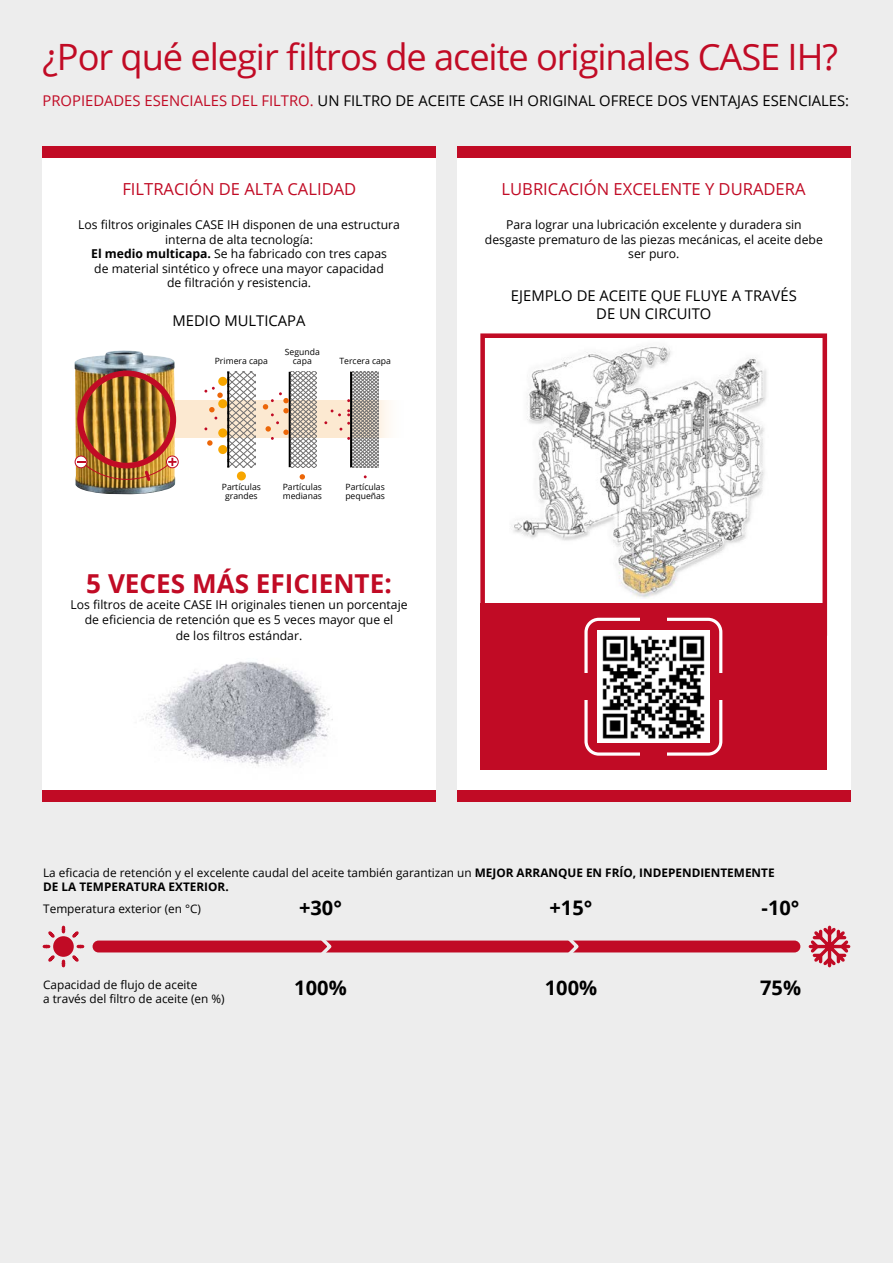
<style>
.page{position:relative;width:893px;height:1263px;background:#ededed}
.page>*{position:absolute;margin:0;border:0;box-sizing:border-box;transform-origin:0 0}
.t1{font:36.3px "Open Sans";letter-spacing:-.03em;color:#c10b25}
.t2{font:700 26.1px "Open Sans";color:#c10b25}
.t3{font:700 20.1px "Open Sans";color:#000}
.t4{font:16.5px "Open Sans";color:#c10b25}
.t5{font:14.85px/17.7px "Open Sans";color:#000;text-align:center}
.t6{font:12.15px/14.5px "Open Sans";color:#000;text-align:center}
.t7{font:11.85px/14.1px "Open Sans";color:#000}
.t8{font:8.55px/8.9px "Open Sans";color:#000;text-align:center}
.s1{color:#c10b25}
.s2{font-weight:700}
</style>
<div class="page">
<div style="left:43px;top:146px;width:393px;height:655px;background:#fff"></div>
<img style="left:142px;top:661px;width:191px;height:105px">
<svg style="left:177px;top:401px;width:212px;height:37px;background:#f9e9d4"></svg>
<svg style="left:324px;top:372px;width:54px;height:95px"></svg>
<hr style="left:350px;top:372px;width:2px;height:95px;background:#000">
<svg style="left:204px;top:372px;width:51px;height:95px"></svg>
<svg style="left:263px;top:372px;width:54px;height:95px"></svg>
<div style="left:237px;top:471px;width:9px;height:9px;background:#f7a600;border-radius:50%"></div>
<svg style="left:300px;top:474px;width:5px;height:6px"></svg>
<div style="left:43px;top:146px;width:393px;height:12px;background:#c10b25"></div>
<div style="left:43px;top:790px;width:393px;height:11px;background:#c10b25"></div>
<div style="left:457px;top:146px;width:393px;height:655px;background:#fff"></div>
<div style="left:457px;top:146px;width:393px;height:12px;background:#c10b25"></div>
<div style="left:457px;top:790px;width:393px;height:11px;background:#c10b25"></div>
<div style="left:93px;top:940px;width:707px;height:12px;background:#c10b25;border-radius:6px"></div>
<svg style="left:808px;top:925px;width:43px;height:43px"></svg>
<svg style="left:44px;top:927px;width:39px;height:39px"></svg>
<svg style="left:313px;top:940px;width:22px;height:13px"></svg>
<svg style="left:560px;top:940px;width:22px;height:13px"></svg>
<img style="left:513px;top:346px;width:254px;height:252px">
<div style="left:480px;top:333px;width:347px;height:303px;border:5px solid #c10b25"></div>
<div style="left:480px;top:603px;width:347px;height:167px;background:#c10b25"></div>
<img style="left:75px;top:350px;width:100px;height:144px">
<div style="left:166px;top:456px;width:13px;height:12px;border:1px solid #c10b25;border-radius:50%"></div>
<div style="left:75px;top:456px;width:12px;height:12px;border:1px solid #c10b25;border-radius:50%"></div>
<img style="left:77px;top:370px;width:100px;height:113px">
<div style="left:584px;top:618px;width:138px;height:138px;border:3px solid #fff;border-radius:13px"></div>
<div style="left:575px;top:673px;width:154px;height:27px;background:#c10b25"></div>
<div style="left:640px;top:613px;width:27px;height:146px;background:#c10b25"></div>
<img style="left:598px;top:631px;width:111px;height:111px">
<p class="t1" style="left:43px;top:31px;width:797px">¿Por qué elegir filtros de aceite originales CASE IH?</p>
<p class="t5" style="left:43px;top:91px;width:808px"><span class="s1">PROPIEDADES ESENCIALES DEL FILTRO.</span> UN FILTRO DE ACEITE CASE IH ORIGINAL OFRECE DOS VENTAJAS ESENCIALES:</p>
<p class="t4" style="left:122px;top:177px;width:235px">FILTRACIÓN DE ALTA CALIDAD</p>
<p class="t6" style="left:78px;top:217px;width:323px">Los filtros originales CASE IH disponen de una estructura interna de alta tecnología:<br><span class="s2">El medio multicapa.</span> Se ha fabricado con tres capas<br>de material sintético y ofrece una mayor capacidad<br>de filtración y resistencia.</p>
<p class="t5" style="left:173px;top:311px;width:134px">MEDIO MULTICAPA</p>
<p class="t8" style="left:215px;top:356px;width:55px">Primera capa</p>
<p class="t8" style="left:285px;top:347px;width:36px">Segunda capa</p>
<p class="t8" style="left:339px;top:356px;width:53px">Tercera capa</p>
<p class="t8" style="left:222px;top:482px;width:41px">Partículas grandes</p>
<p class="t8" style="left:283px;top:482px;width:41px;text-align:left">Partículas medianas</p>
<p class="t8" style="left:345px;top:482px;width:41px;text-align:left">Partículas pequeñas</p>
<p class="t2" style="left:86px;top:565px;width:307px">5 VECES MÁS EFICIENTE:</p>
<p class="t6" style="left:71px;top:596px;width:339px;line-height:15.9px">Los filtros de aceite CASE IH originales tienen un porcentaje de eficiencia de retención que es 5 veces mayor que el<br>de los filtros estándar.</p>
<p class="t4" style="left:502px;top:177px;width:305px">LUBRICACIÓN EXCELENTE Y DURADERA</p>
<p class="t6" style="left:485px;top:217px;width:339px">Para lograr una lubricación excelente y duradera sin desgaste prematuro de las piezas mecánicas, el aceite debe ser puro.</p>
<p class="t5" style="left:511px;top:287px;width:287px">EJEMPLO DE ACEITE QUE FLUYE A TRAVÉS<br>DE UN CIRCUITO</p>
<p class="t7" style="left:43px;top:865px;width:733px">La eficacia de retención y el excelente caudal del aceite también garantizan un <span class="s2">MEJOR ARRANQUE EN FRÍO, INDEPENDIENTEMENTE<br>DE LA TEMPERATURA EXTERIOR.</span></p>
<p class="t7" style="left:43px;top:901px;width:159px">Temperatura exterior (en °C)</p>
<p class="t3" style="left:299px;top:893px;width:44px">+30°</p>
<p class="t3" style="left:762px;top:893px;width:39px">-10°</p>
<p class="t3" style="left:549px;top:893px;width:44px">+15°</p>
<p class="t7" style="left:43px;top:977px;width:183px">Capacidad de flujo de aceite<br>a través del filtro de aceite (en %)</p>
<p class="t3" style="left:294px;top:974px;width:54px">100%</p>
<p class="t3" style="left:545px;top:974px;width:54px">100%</p>
<p class="t3" style="left:760px;top:974px;width:42px">75%</p>
</div>
